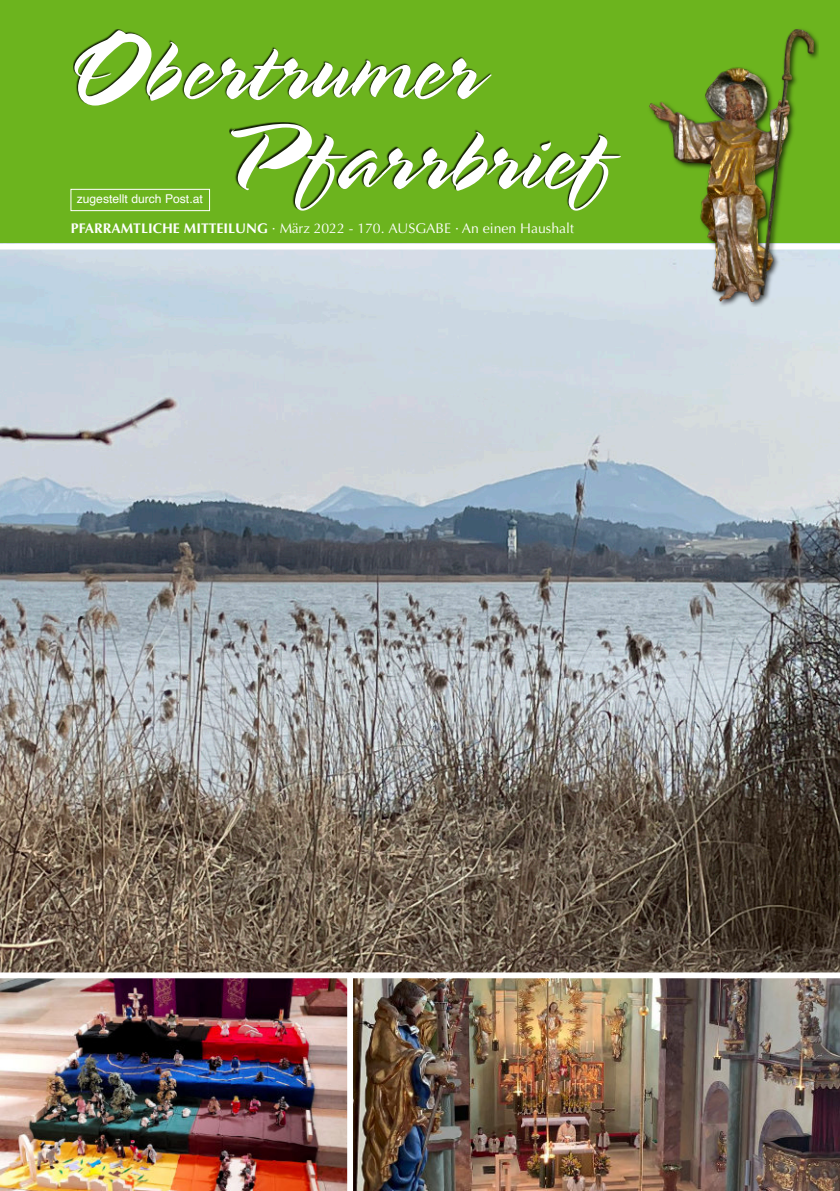
<style>
.page{position:relative;width:840px;height:1191px;background:#fff}
.page>*{position:absolute;margin:0;border:0;box-sizing:border-box;transform-origin:0 0}
.t1{font:96px "Spring LP";letter-spacing:.005em;color:#fff}
.t2{font:14px "Optima";color:#fff}
.t3{font:12.2px "Helvetica";color:#fff}
.s1{font-weight:700}
</style>
<div class="page">
<div style="left:0;top:0;width:839px;height:244px;background:#6cb41e"></div>
<img style="left:73px;top:29px;width:417px;height:76px">
<img style="left:230px;top:123px;width:389px;height:87px">
<div style="left:70px;top:189px;width:140px;height:22px;border:1px solid #fff"></div>
<img style="left:0;top:249px;width:839px;height:723px">
<img style="left:647px;top:27px;width:170px;height:279px">
<img style="left:649px;top:30px;width:163px;height:271px">
<img style="left:0;top:972px;width:347px;height:219px">
<img style="left:347px;top:972px;width:492px;height:219px">
<h1 class="t1" style="left:65px;top:7px;width:415px">Obertrumer</h1>
<p class="t3" style="left:77px;top:194px;width:127px">zugestellt durch Post.at</p>
<h1 class="t1" style="left:218px;top:97px;width:394px">Pfarrbrief</h1>
<p class="t2" style="left:71px;top:220px;width:504px"><span class="s1">PFARRAMTLICHE MITTEILUNG</span> · März 2022 - 170. AUSGABE · An einen Haushalt</p>
</div>
